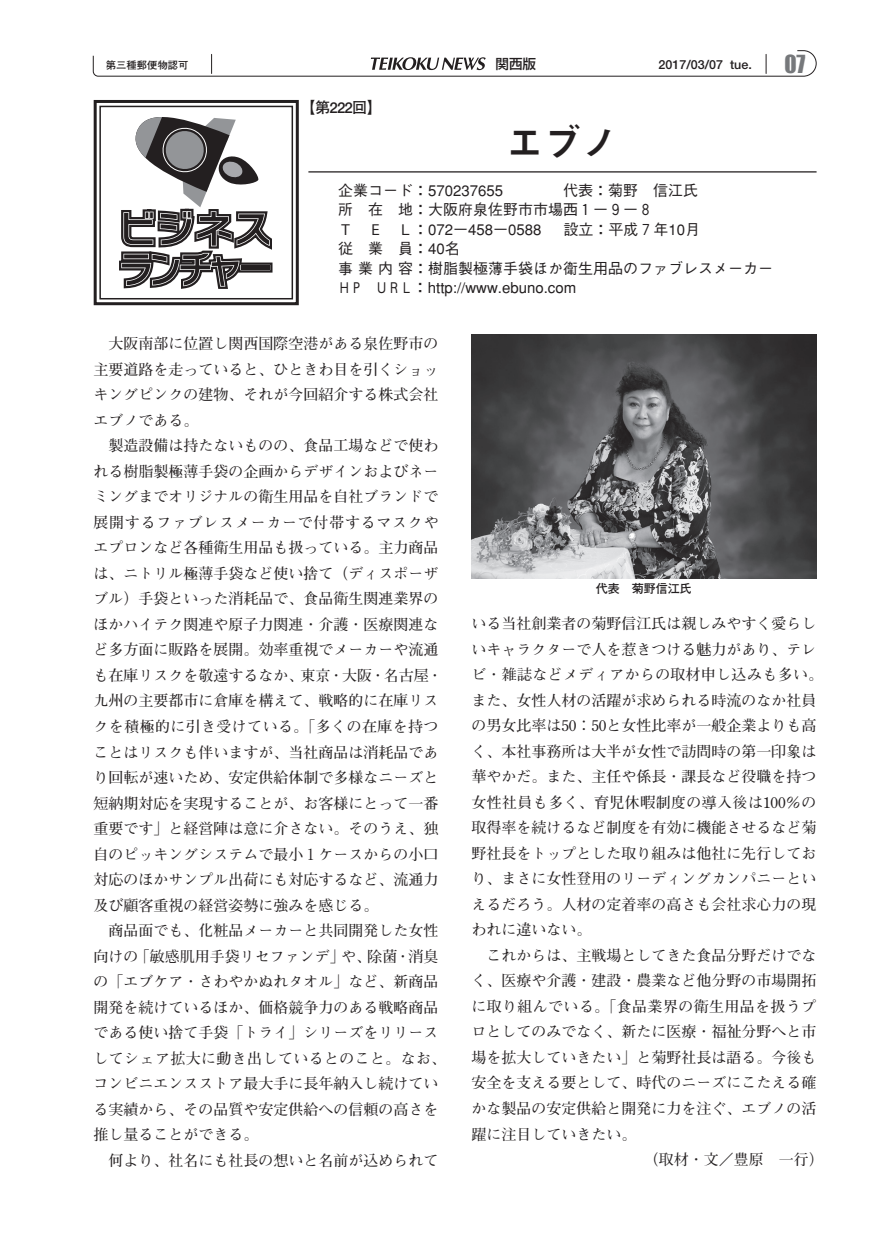
<style>
.page{position:relative;width:893px;height:1234px;background:#fff}
.page>*{position:absolute;margin:0;border:0;box-sizing:border-box;transform-origin:0 0}
.t1{font:37.5px "Midashi Go MB31";color:#231f20}
.t2{font:22.8px "Impact";color:#76787b}
.t3{font:700 15px/25.5px "Futo Min A101";color:#231f20}
.t4{font:500 15px/19.5px "Gothic BBB";color:#231f20}
.t5{font:700 15px "Futo Min A101";letter-spacing:.025em;color:#231f20}
.t6{font:700 15px "Futo Go B101";letter-spacing:-.05em;color:#231f20}
.t7{font:500 13.5px "Shin Go";color:#231f20}
.t8{font:700 12.6px "Futo Go B101";color:#231f20}
.t9{font:700 12px "Futo Go B101";color:#231f20}
.t10{font:700 10.35px "Futo Go B101";color:#231f20}
</style>
<div class="page">
<svg style="left:93px;top:50px;width:724px;height:27px"></svg>
<div style="left:726px;top:58px;width:34px;height:13px;background:#fff"></div>
<svg style="left:119px;top:117px;width:154px;height:172px"></svg>
<div style="left:94px;top:100px;width:205px;height:205px;border:3px solid #231f20"></div>
<div style="left:99px;top:106px;width:194px;height:193px;border:2px solid #231f20"></div>
<hr style="left:308px;top:171px;width:508px;height:1px;background:#231f20">
<img style="left:471px;top:334px;width:345px;height:244px">
<p class="t10" style="left:106px;top:59px;width:84px">第三種郵便物認可</p>
<p class="t7" style="left:495px;top:55px;width:42px">関西版</p>
<p class="t8" style="left:659px;top:57px;width:95px">2017/03/07 tue.</p>
<h2 class="t2" style="left:784px;top:46px;width:23px">07</h2>
<p class="t6" style="left:301px;top:99px;width:82px">【第222回】</p>
<h1 class="t1" style="left:506px;top:121px;width:114px">エブノ</h1>
<p class="t4" style="left:338px;top:181px;width:436px">企業コード：570237655　　　　代表：菊野　信江氏<br>所　在　地：大阪府泉佐野市市場西１－９－８<br>Ｔ　Ｅ　Ｌ：072－458－0588　 設立：平成７年10月<br>従　業　員：40名<br>事業内容：樹脂製極薄手袋ほか衛生用品のファブレスメーカー<br>ＨＰ　ＵＲＬ：http://www.ebuno.com</p>
<p class="t3" style="left:94px;top:331px;width:346px;text-align:justify;text-indent:15px">大阪南部に位置し関西国際空港がある泉佐野市の主要道路を走っていると、ひときわ目を引くショッキングピンクの建物、それが今回紹介する株式会社エブノである。</p>
<p class="t3" style="left:94px;top:433px;width:350px;text-indent:15px">製造設備は持たないものの、食品工場などで使われる樹脂製極薄手袋の企画からデザインおよびネーミングまでオリジナルの衛生用品を自社ブランドで展開するファブレスメーカーで付帯するマスクやエプロンなど各種衛生用品も扱っている。主力商品は、ニトリル極薄手袋など使い捨て（ディスポーザブル）手袋といった消耗品で、食品衛生関連業界のほかハイテク関連や原子力関連・介護・医療関連など多方面に販路を展開。効率重視でメーカーや流通も在庫リスクを敬遠するなか、東京・大阪・名古屋・九州の主要都市に倉庫を構えて、戦略的に在庫リスクを積極的に引き受けている。「多くの在庫を持つことはリスクも伴いますが、当社商品は消耗品であり回転が速いため、安定供給体制で多様なニーズと短納期対応を実現することが、お客様にとって一番重要です」と経営陣は意に介さない。そのうえ、独自のピッキングシステムで最小１ケースからの小口対応のほかサンプル出荷にも対応するなど、流通力及び顧客重視の経営姿勢に強みを感じる。</p>
<p class="t3" style="left:94px;top:918px;width:354px;text-indent:15px">商品面でも、化粧品メーカーと共同開発した女性向けの「敏感肌用手袋リセファンデ」や、除菌・消臭の「エブケア・さわやかぬれタオル」など、新商品開発を続けているほか、価格競争力のある戦略商品である使い捨て手袋「トライ」シリーズをリリースしてシェア拡大に動き出しているとのこと。なお、コンビニエンスストア最大手に長年納入し続けている実績から、その品質や安定供給への信頼の高さを推し量ることができる。</p>
<p class="t3" style="left:109px;top:1147px;width:331px">何より、社名にも社長の想いと名前が込められて</p>
<p class="t9" style="left:596px;top:582px;width:97px">代表　菊野信江氏</p>
<p class="t3" style="left:471px;top:611px;width:353px">いる当社創業者の菊野信江氏は親しみやすく愛らしいキャラクターで人を惹きつける魅力があり、テレビ・雑誌などメディアからの取材申し込みも多い。また、女性人材の活躍が求められる時流のなか社員の男女比率は50：50と女性比率が一般企業よりも高く、本社事務所は大半が女性で訪問時の第一印象は華やかだ。また、主任や係長・課長など役職を持つ女性社員も多く、育児休暇制度の導入後は100％の取得率を続けるなど制度を有効に機能させるなど菊野社長をトップとした取り組みは他社に先行しており、まさに女性登用のリーディングカンパニーといえるだろう。人材の定着率の高さも会社求心力の現われに違いない。</p>
<p class="t3" style="left:486px;top:942px;width:331px">これからは、主戦場としてきた食品分野だけでな</p>
<p class="t3" style="left:471px;top:968px;width:346px">く、医療や介護・建設・農業など他分野の市場開拓</p>
<p class="t5" style="left:471px;top:996px;width:346px">に取り組んでいる。「食品業界の衛生用品を扱うプ</p>
<p class="t3" style="left:471px;top:1019px;width:346px">ロとしてのみでなく、新たに医療・福祉分野へと市</p>
<p class="t3" style="left:471px;top:1044px;width:346px">場を拡大していきたい」と菊野社長は語る。今後も</p>
<p class="t3" style="left:471px;top:1070px;width:346px">安全を支える要として、時代のニーズにこたえる確</p>
<p class="t3" style="left:471px;top:1095px;width:346px">かな製品の安定供給と開発に力を注ぐ、エブノの活</p>
<p class="t3" style="left:471px;top:1121px;width:166px">躍に注目していきたい。</p>
<p class="t3" style="left:644px;top:1146px;width:181px">（取材・文／豊原　一行）</p>
</div>
